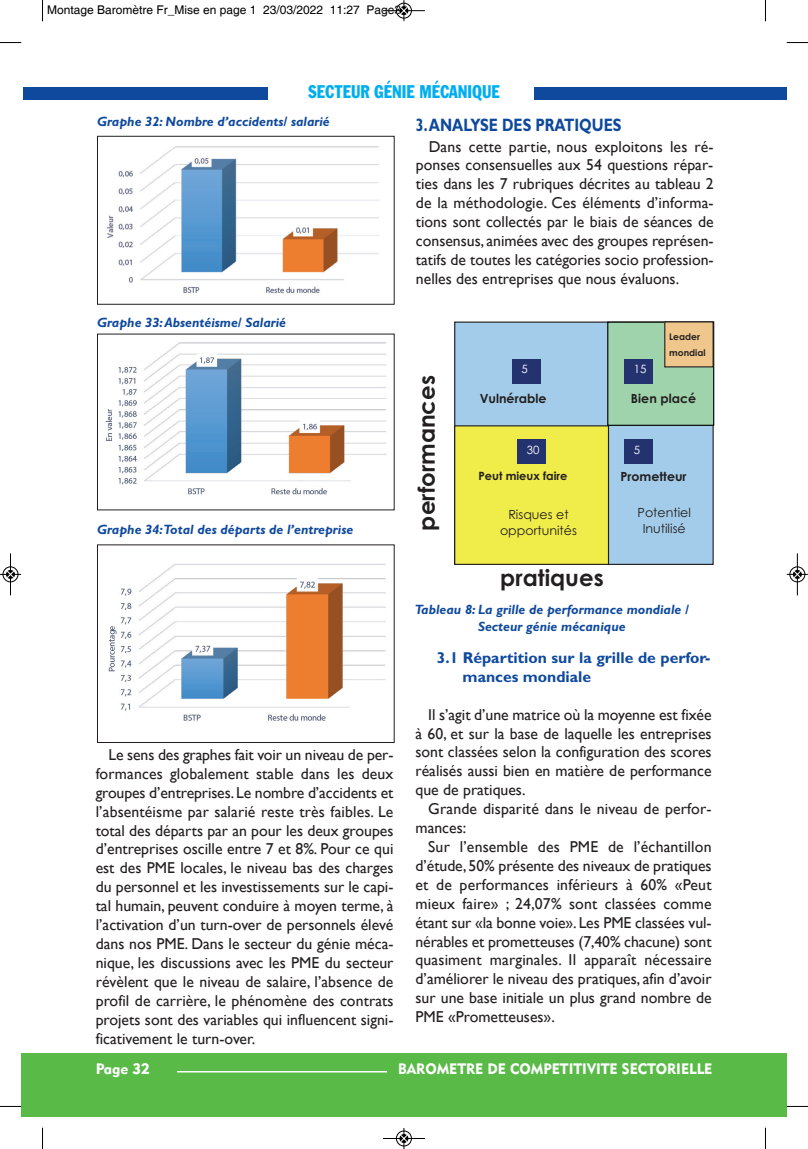
<style>
.page{position:relative;width:808px;height:1149px;background:#fff}
.page>*{position:absolute;margin:0;border:0;box-sizing:border-box;transform-origin:0 0}
.t1{font:700 22.95px "Century Gothic";color:#231f20}
.t2{font:condensed 18px "Franklin Gothic BT";color:#00aeef;scale:.9 1}
.t3{font:700 18px "Gill Sans";color:#0f499d;scale:.8 1}
.t4{font:15.75px/18.9px "Gill Sans";color:#231f20;text-align:justify}
.t5{font:700 15.75px/18.9px "Gill Sans";color:#0f499d}
.t6{font:15px "Geometric 415 BT Black A";color:#fff;scale:.95 1}
.t7{font:15px "Geometric 415 BT Black A";color:#fff}
.t8{font:italic 700 13.5px/16.2px "Gill Sans";color:#0f499d;text-align:center}
.t9{font:12.6px/16px "Century Gothic";color:#231f20;text-align:center}
.t10{font:700 12.6px "Century Gothic";color:#231f20}
.t11{font:12px "Helvetica";color:#000}
.t12{font:700 11.4px "Century Gothic";color:#231f20}
.t13{font:11.4px "Century Gothic";color:#fff}
.t14{font:700 9.15px/16px "Century Gothic";color:#231f20}
</style>
<div class="page">
<div style="left:766px;top:87px;width:21px;height:13px;background:#0f499d"></div>
<div style="left:23px;top:87px;width:244px;height:13px;background:#0f499d"></div>
<div style="left:534px;top:87px;width:231px;height:13px;background:#0f499d"></div>
<div style="left:766px;top:1052px;width:21px;height:64px;background:#59ba47"></div>
<div style="left:22px;top:1052px;width:744px;height:64px;background:#59ba47"></div>
<hr style="left:177px;top:1070px;width:210px;height:2px;background:#fff">
<img style="left:106px;top:146px;width:273px;height:148px">
<div style="left:97px;top:136px;width:298px;height:168px;border:1px solid #231f20"></div>
<div style="left:455px;top:322px;width:258px;height:242px;background:#a2cce9"></div>
<div style="left:455px;top:426px;width:153px;height:138px;background:#f0ec4a"></div>
<div style="left:454px;top:425px;width:155px;height:139px;border:1px solid #231f20"></div>
<div style="left:608px;top:322px;width:106px;height:103px;background:#9ed3ab"></div>
<div style="left:607px;top:321px;width:107px;height:105px;border:1px solid #000"></div>
<div style="left:665px;top:322px;width:48px;height:45px;background:#efc78d"></div>
<div style="left:664px;top:321px;width:50px;height:46px;border:1px solid #231f20"></div>
<div style="left:512px;top:359px;width:28px;height:24px;background:#24326f"></div>
<div style="left:624px;top:359px;width:29px;height:24px;background:#24326f"></div>
<div style="left:624px;top:440px;width:29px;height:24px;background:#24326f"></div>
<div style="left:517px;top:440px;width:29px;height:24px;background:#24326f"></div>
<img style="left:105px;top:342px;width:281px;height:153px">
<img style="left:108px;top:563px;width:278px;height:158px">
<svg style="left:42px;top:0;width:1px;height:21px"></svg>
<svg style="left:0;top:42px;width:21px;height:1px"></svg>
<svg style="left:765px;top:0;width:1px;height:21px"></svg>
<svg style="left:787px;top:42px;width:21px;height:1px"></svg>
<svg style="left:42px;top:1127px;width:1px;height:21px"></svg>
<svg style="left:0;top:1105px;width:21px;height:1px"></svg>
<svg style="left:765px;top:1127px;width:1px;height:21px"></svg>
<svg style="left:787px;top:1105px;width:21px;height:1px"></svg>
<div style="left:396px;top:3px;width:16px;height:16px;border:1px solid #fff;border-radius:50%"></div>
<hr style="left:383px;top:10px;width:42px;height:1px;background:#000">
<div style="left:396px;top:3px;width:16px;height:15px;border:1px solid #000;border-radius:50%"></div>
<svg style="left:400px;top:0;width:8px;height:21px"></svg>
<div style="left:396px;top:1130px;width:16px;height:16px;border:1px solid #fff;border-radius:50%"></div>
<hr style="left:383px;top:1137px;width:42px;height:1px;background:#000">
<div style="left:396px;top:1130px;width:16px;height:15px;border:1px solid #000;border-radius:50%"></div>
<svg style="left:400px;top:1128px;width:8px;height:20px"></svg>
<hr style="left:10px;top:553px;width:1px;height:42px;background:#000">
<div style="left:3px;top:566px;width:15px;height:16px;border:1px solid #000;border-radius:50%"></div>
<svg style="left:0;top:570px;width:21px;height:8px"></svg>
<div style="left:789px;top:566px;width:16px;height:16px;border:1px solid #fff;border-radius:50%"></div>
<hr style="left:797px;top:553px;width:1px;height:42px;background:#000">
<div style="left:790px;top:566px;width:15px;height:16px;border:1px solid #000;border-radius:50%"></div>
<svg style="left:787px;top:570px;width:21px;height:8px"></svg>
<p class="t11" style="left:47px;top:2px;width:362px">Montage Baromètre Fr_Mise en page 1 23/03/2022 11:27 Page32</p>
<p class="t2" style="left:308px;top:85px;width:214px">SECTEUR GÉNIE MÉCANIQUE</p>
<p class="t8" style="left:97px;top:115px;width:234px">Graphe 32: Nombre d’accidents/ salarié</p>
<p class="t8" style="left:97px;top:315px;width:190px">Graphe 33:Absentéisme/ Salarié</p>
<p class="t8" style="left:97px;top:523px;width:257px">Graphe 34:Total des départs de l’entreprise</p>
<p class="t4" style="left:96px;top:744px;width:299px;text-indent:13px">Le sens des graphes fait voir un niveau de per&shy;formances globalement stable dans les deux groupes d’entreprises. Le nombre d’accidents et l’absentéisme par salarié reste très faibles. Le total des départs par an pour les deux groupes d’entreprises oscille entre 7 et 8%. Pour ce qui est des PME locales, le niveau bas des charges du personnel et les investissements sur le capi&shy;tal humain, peuvent conduire à moyen terme, à l’activation d’un turn-over de personnels élevé dans nos PME. Dans le secteur du génie méca&shy;nique, les discussions avec les PME du secteur révèlent que le niveau de salaire, l’absence de profil de carrière, le phénomène des contrats projets sont des variables qui influencent signi&shy;ficativement le turn-over.</p>
<p class="t3" style="left:416px;top:118px;width:259px">3.ANALYSE DES PRATIQUES</p>
<p class="t4" style="left:416px;top:137px;width:299px;text-indent:13px">Dans cette partie, nous exploitons les ré&shy;ponses consensuelles aux 54 questions répar&shy;ties dans les 7 rubriques décrites au tableau 2 de la méthodologie. Ces éléments d’informa&shy;tions sont collectés par le biais de séances de consensus, animées avec des groupes représen&shy;tatifs de toutes les catégories socio profession&shy;nelles des entreprises que nous évaluons.</p>
<h1 class="t1" style="left:409px;top:530px;width:157px;rotate:-90deg">performances</h1>
<p class="t13" style="left:522px;top:360px;width:8px">5</p>
<p class="t13" style="left:634px;top:360px;width:14px">15</p>
<p class="t14" style="left:669px;top:328px;width:38px">Leader mondial</p>
<p class="t10" style="left:480px;top:388px;width:68px">Vulnérable</p>
<p class="t10" style="left:631px;top:388px;width:67px">Bien placé</p>
<p class="t13" style="left:527px;top:441px;width:14px">30</p>
<p class="t13" style="left:634px;top:441px;width:8px">5</p>
<p class="t12" style="left:478px;top:467px;width:91px">Peut mieux faire</p>
<p class="t9" style="left:508px;top:506px;width:62px">Risques et</p>
<p class="t9" style="left:500px;top:522px;width:78px">opportunités</p>
<h1 class="t1" style="left:500px;top:560px;width:105px">pratiques</h1>
<p class="t10" style="left:620px;top:466px;width:68px">Prometteur</p>
<p class="t9" style="left:637px;top:504px;width:55px">Potentiel<br>Inutilisé</p>
<p class="t8" style="left:415px;top:603px;width:276px">Tableau 8: La grille de performance mondiale /<br>Secteur génie mécanique</p>
<p class="t5" style="left:463px;top:649px;width:249px;text-indent:-26px">3.1 Répartition sur la grille de perfor&shy;mances mondiale</p>
<p class="t4" style="left:415px;top:704px;width:298px;text-indent:13px">Il s’agit d’une matrice où la moyenne est fixée à 60, et sur la base de laquelle les entreprises sont classées selon la configuration des scores réalisés aussi bien en matière de performance que de pratiques.</p>
<p class="t4" style="left:415px;top:799px;width:298px;text-indent:13px">Grande disparité dans le niveau de perfor&shy;mances:</p>
<p class="t4" style="left:415px;top:836px;width:298px;text-indent:13px">Sur l’ensemble des PME de l’échantillon d’étude, 50% présente des niveaux de pratiques et de performances inférieurs à 60% «Peut mieux faire» ; 24,07% sont classées comme étant sur «la bonne voie». Les PME classées vul&shy;nérables et prometteuses (7,40% chacune) sont quasiment marginales. Il apparaît nécessaire d’améliorer le niveau des pratiques, afin d’avoir sur une base initiale un plus grand nombre de PME «Prometteuses».</p>
<p class="t7" style="left:96px;top:1062px;width:56px">Page 32</p>
<p class="t6" style="left:398px;top:1062px;width:332px">BAROMETRE DE COMPETITIVITE SECTORIELLE</p>
</div>
